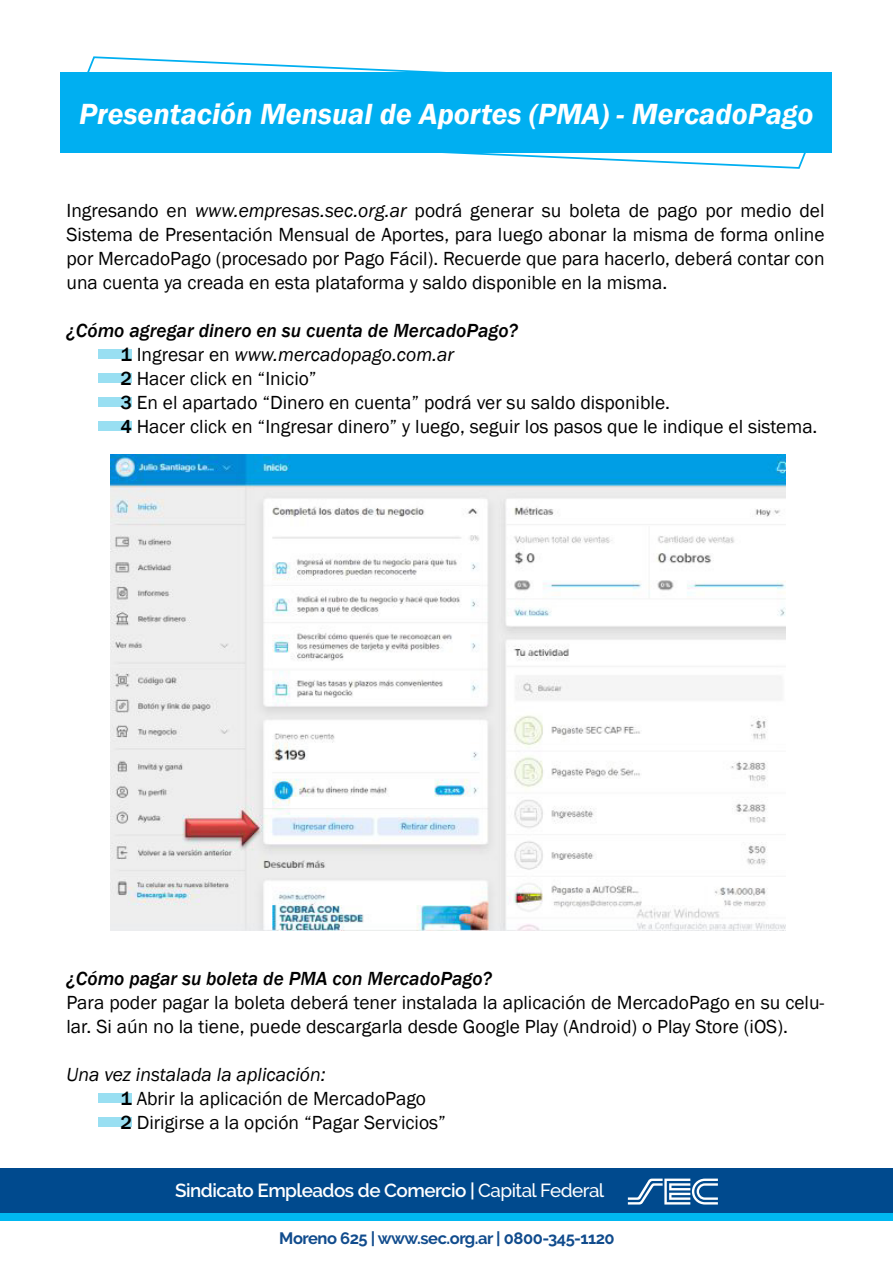
<style>
.page{position:relative;width:893px;height:1263px;background:#fff}
.page>*{position:absolute;margin:0;border:0;box-sizing:border-box;transform-origin:0 0}
.t1{font:italic 600 30px "Franklin Gothic";color:#fff}
.t2{font:19.5px/24px "Franklin Gothic";color:#000}
.t3{font:italic 500 19.5px "Franklin Gothic";color:#000}
.t4{font:600 18.9px "Raleway";letter-spacing:-.025em;color:#fff}
.t5{font:700 16.5px "Raleway";letter-spacing:-.025em;color:#114c8d}
.s1{font-style:italic}
.s2{font-weight:500;font-style:italic}
.s3{font-weight:500}
</style>
<div class="page">
<svg style="left:87px;top:56px;width:719px;height:113px"></svg>
<div style="left:61px;top:72px;width:771px;height:81px;background:#00aff1"></div>
<div style="left:98px;top:349px;width:33px;height:9px;background:#99dff2"></div>
<div style="left:98px;top:373px;width:33px;height:9px;background:#99dff2"></div>
<div style="left:98px;top:397px;width:33px;height:9px;background:#99dff2"></div>
<div style="left:98px;top:1093px;width:33px;height:9px;background:#99dff2"></div>
<div style="left:98px;top:1117px;width:33px;height:9px;background:#99dff2"></div>
<div style="left:98px;top:421px;width:33px;height:9px;background:#99dff2"></div>
<img style="left:110px;top:454px;width:676px;height:476px">
<div style="left:0;top:1169px;width:893px;height:44px;background:#004a8e"></div>
<div style="left:0;top:1213px;width:893px;height:8px;background:#00b8f1"></div>
<svg style="left:628px;top:1178px;width:90px;height:26px"></svg>
<h1 class="t1" style="left:79px;top:95px;width:736px">Presentación Mensual de Aportes (PMA) - MercadoPago</h1>
<p class="t2" style="left:66px;top:199px;width:760px;text-align:justify">Ingresando en <span class="s1">www.empresas.sec.org.ar</span> podrá generar su boleta de pago por medio del Sistema de Presentación Mensual de Aportes, para luego abonar la misma de forma online por MercadoPago (procesado por Pago Fácil). Recuerde que para hacerlo, deberá contar con una cuenta ya creada en esta plataforma y saldo disponible en la misma.</p>
<p class="t2" style="left:120px;top:319px;width:698px;text-indent:-54px"><span class="s2">¿Cómo agregar dinero en su cuenta de MercadoPago?<br></span><span class="s3">1</span> Ingresar en <span class="s1">www.mercadopago.com.ar<br></span><span class="s3">2</span> Hacer click en “Inicio”<br><span class="s3">3</span> En el apartado “Dinero en cuenta” podrá ver su saldo disponible.<br><span class="s3">4</span> Hacer click en “Ingresar dinero” y luego, seguir los pasos que le indique el sistema.</p>
<p class="t3" style="left:66px;top:966px;width:427px">¿Cómo pagar su boleta de PMA con MercadoPago?</p>
<p class="t2" style="left:66px;top:991px;width:759px">Para poder pagar la boleta deberá tener instalada la aplicación de MercadoPago en su celu&shy;lar. Si aún no la tiene, puede descargarla desde Google Play (Android) o Play Store (iOS).</p>
<p class="t2" style="left:120px;top:1063px;width:327px;text-indent:-54px"><span class="s1">Una vez instalada la aplicación:<br></span><span class="s3">1</span> Abrir la aplicación de MercadoPago<br><span class="s3">2</span> Dirigirse a la opción “Pagar Servicios”</p>
<p class="t4" style="left:175px;top:1179px;width:431px">Sindicato Empleados de Comercio | <span class="s3">Capital Federal</span></p>
<p class="t5" style="left:279px;top:1228px;width:337px">Moreno 625 | www.sec.org.ar | 0800-345-1120</p>
</div>
